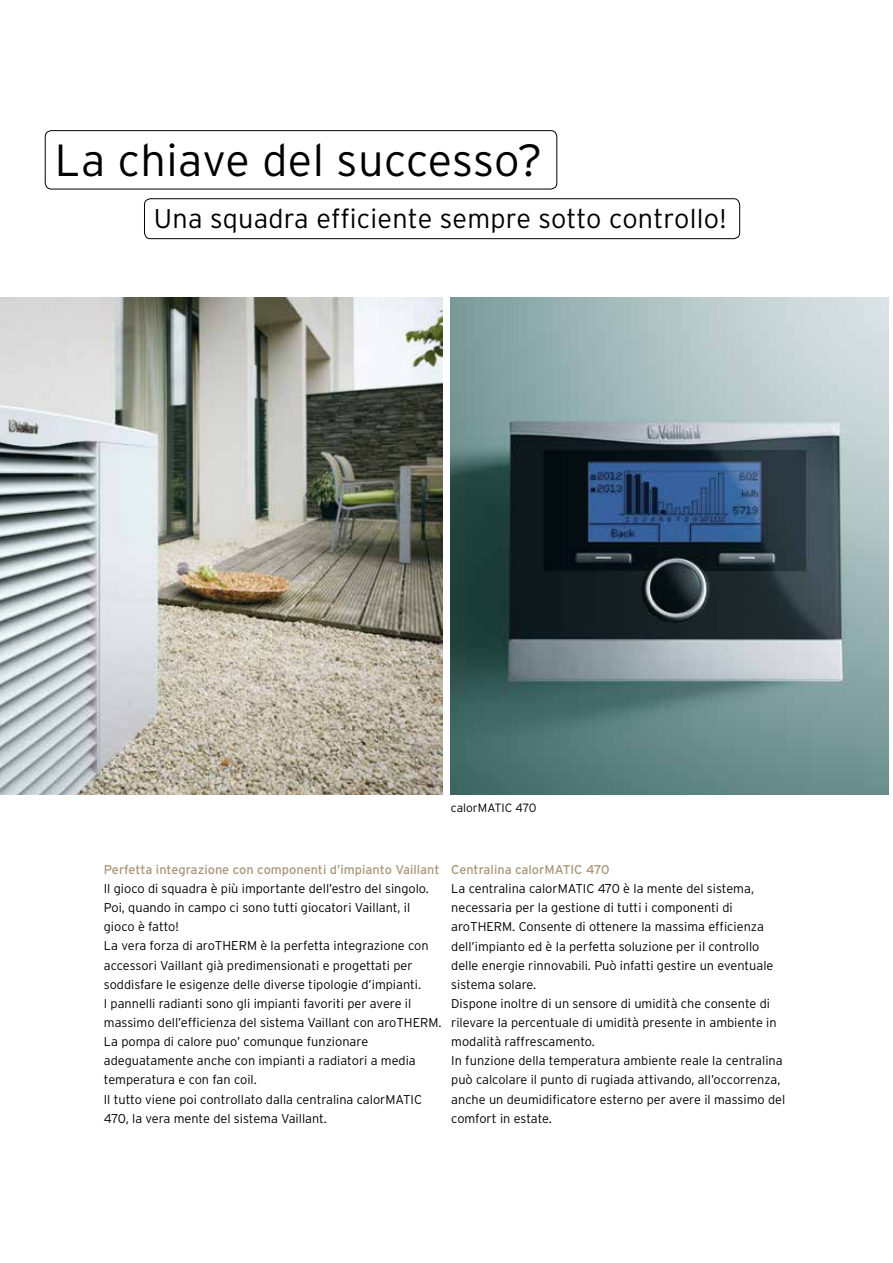
<style>
.page{position:relative;width:893px;height:1263px;background:#fff}
.page>*{position:absolute;margin:0;border:0;box-sizing:border-box;transform-origin:0 0}
.t1{font:300 45px "Interstate";letter-spacing:.01em;color:#000}
.t2{font:300 27px "Interstate";letter-spacing:.01em;color:#000}
.t3{font:300 12.75px/19.2px "Interstate OT";color:#000}
.t4{font:12.75px "Interstate OT";color:#aa967a}
.t5{font:300 12px "Interstate OT";color:#000}
</style>
<div class="page">
<div style="left:45px;top:130px;width:512px;height:59px;border:1px solid #000;border-radius:6px"></div>
<div style="left:144px;top:198px;width:596px;height:41px;border:1px solid #000;border-radius:6px"></div>
<img style="left:0;top:298px;width:442px;height:496px">
<img style="left:451px;top:298px;width:437px;height:496px">
<h1 class="t1" style="left:55px;top:134px;width:489px">La chiave del successo?</h1>
<h2 class="t2" style="left:154px;top:203px;width:574px">Una squadra efficiente sempre sotto controllo!</h2>
<p class="t5" style="left:451px;top:801px;width:87px">calorMATIC 470</p>
<p class="t4" style="left:104px;top:862px;width:337px">Perfetta integrazione con componenti d’impianto Vaillant</p>
<p class="t3" style="left:104px;top:879px;width:339px">Il gioco di squadra è più importante dell’estro del singolo.<br>Poi, quando in campo ci sono tutti giocatori Vaillant, il gioco è fatto!<br>La vera forza di aroTHERM è la perfetta integrazione con accessori Vaillant già predimensionati e progettati per soddisfare le esigenze delle diverse tipologie d’impianti.<br>I pannelli radianti sono gli impianti favoriti per avere il massimo dell’efficienza del sistema Vaillant con aroTHERM.<br>La pompa di calore puo’ comunque funzionare adeguatamente anche con impianti a radiatori a media temperatura e con fan coil.<br>Il tutto viene poi controllato dalla centralina calorMATIC 470, la vera mente del sistema Vaillant.</p>
<p class="t4" style="left:451px;top:862px;width:160px">Centralina calorMATIC 470</p>
<p class="t3" style="left:451px;top:879px;width:336px">La centralina calorMATIC 470 è la mente del sistema, necessaria per la gestione di tutti i componenti di aroTHERM. Consente di ottenere la massima efficienza dell’impianto ed è la perfetta soluzione per il controllo delle energie rinnovabili. Può infatti gestire un eventuale sistema solare.<br>Dispone inoltre di un sensore di umidità che consente di rilevare la percentuale di umidità presente in ambiente in modalità raffrescamento.<br>In funzione della temperatura ambiente reale la centralina può calcolare il punto di rugiada attivando, all’occorrenza, anche un deumidificatore esterno per avere il massimo del comfort in estate.</p>
</div>
